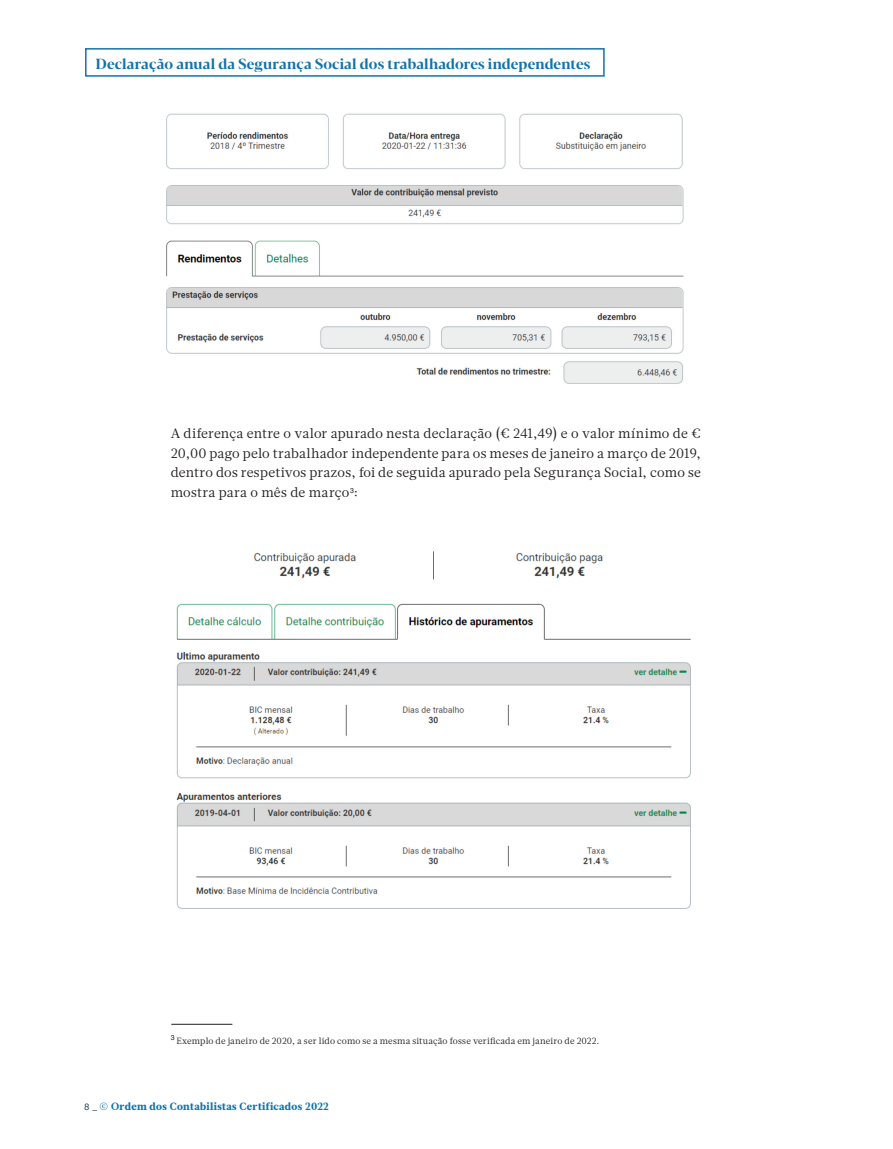
<style>
.page{position:relative;width:893px;height:1149px;background:#fff}
.page>*{position:absolute;margin:0;border:0;box-sizing:border-box;transform-origin:0 0}
.t1{font:700 14.55px "Blacker Pro Display";letter-spacing:.005em;color:#1073ac}
.CORPO_DE_TEXTO{font:13.5px/19.5px "Glosa Text";letter-spacing:.015em;color:#231f20;text-align:justify}
.t2{font:900 10.5px "Glosa Text";letter-spacing:.035em;color:#1073ac}
.t3{font:9px "Glosa Text";letter-spacing:.01em;color:#231f20}
.s1{font-family:"Museo Sans 300";font-weight:400;font-size:9px;color:#001e37}
</style>
<div class="page">
<div style="left:85px;top:48px;width:520px;height:29px;border:2px solid #1073ac"></div>
<img style="left:166px;top:113px;width:518px;height:271px">
<img style="left:176px;top:551px;width:515px;height:358px">
<hr style="left:171px;top:1023px;width:61px;height:1px;background:#231f20">
<p class="t1" style="left:96px;top:53px;width:496px">Declaração anual da Segurança Social dos trabalhadores independentes</p>
<p class="CORPO_DE_TEXTO" style="left:171px;top:424px;width:532px">A diferença entre o valor apurado nesta declaração (€ 241,49) e o valor mínimo de € 20,00 pago pelo trabalhador independente para os meses de janeiro a março de 2019, dentro dos respetivos prazos, foi de seguida apurado pela Segurança Social, como se mostra para o mês de março<sup>3</sup>:</p>
<p class="t3" style="left:171px;top:1034px;width:430px"><sup>3</sup> Exemplo de janeiro de 2020, a ser lido como se a mesma situação fosse verificada em janeiro de 2022.</p>
<p class="t2" style="left:84px;top:1099px;width:246px"><span class="s1">8 _</span> © Ordem dos Contabilistas Certificados 2022</p>
</div>
